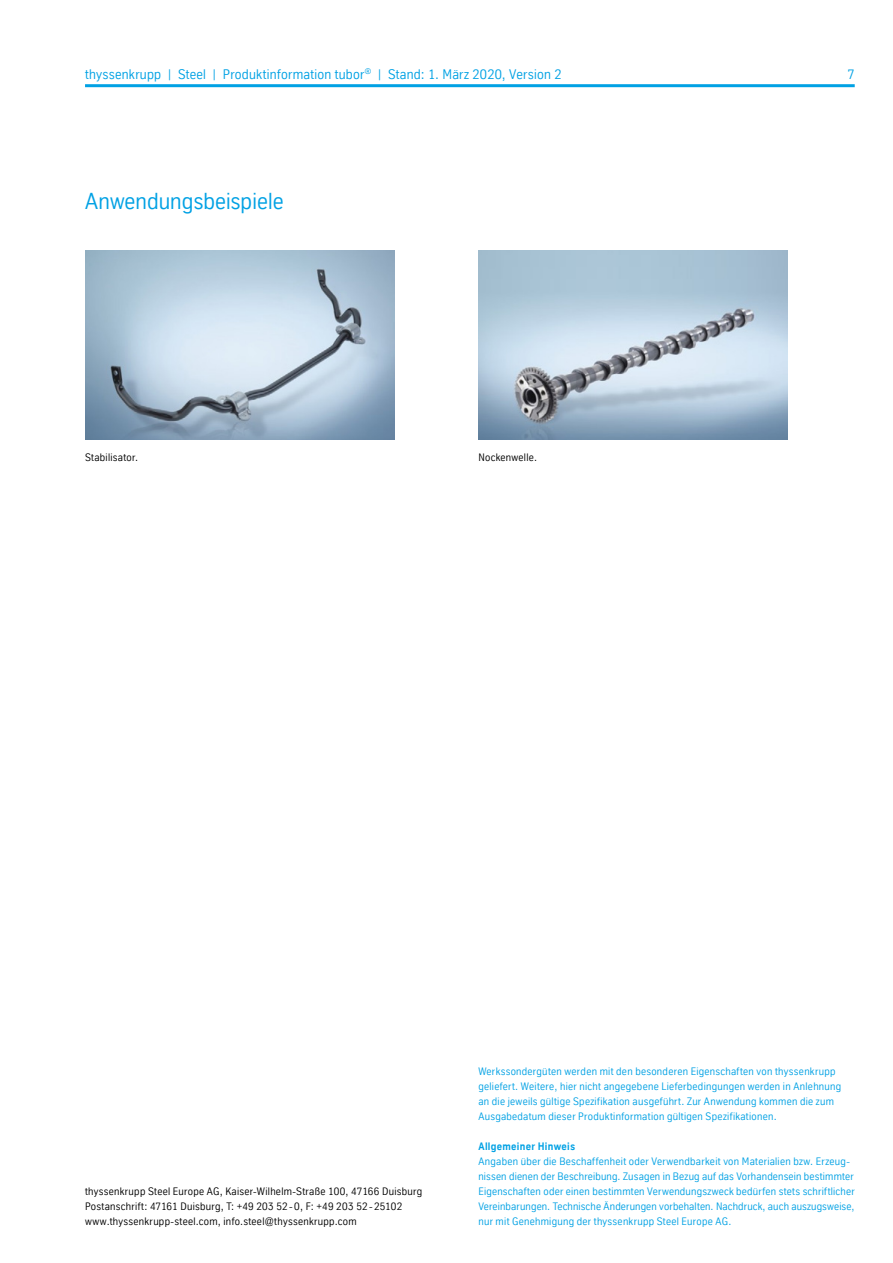
<style>
.page{position:relative;width:893px;height:1263px;background:#fff}
.page>*{position:absolute;margin:0;border:0;box-sizing:border-box;transform-origin:0 0}
.t1{font:22.5px "TK Type";color:#00a1e4}
.t2{font:13.5px "TK Type";letter-spacing:.015em;color:#00a1e4}
.t3{font:10.5px/15px "TK Type";letter-spacing:.025em;color:#00a1e4}
.t4{font:10.5px/15px "TK Type";letter-spacing:.025em;color:#000}
.t5{font:700 10.5px "TK Type";letter-spacing:.025em;color:#00a1e4}
</style>
<div class="page">
<img style="left:478px;top:251px;width:309px;height:189px">
<img style="left:85px;top:251px;width:309px;height:189px">
<hr style="left:85px;top:84px;width:770px;height:3px;background:#00a1e4">
<p class="t2" style="left:85px;top:66px;width:478px">thyssenkrupp | Steel | Produktinformation tubor<sup>®</sup> | Stand: 1. März 2020, Version 2</p>
<p class="t2" style="left:847px;top:66px;width:9px">7</p>
<h1 class="t1" style="left:85px;top:188px;width:200px">Anwendungsbeispiele</h1>
<p class="t4" style="left:85px;top:450px;width:54px">Stabilisator.</p>
<p class="t4" style="left:478px;top:450px;width:60px">Nockenwelle.</p>
<p class="t4" style="left:85px;top:1183px;width:339px">thyssenkrupp Steel Europe AG, Kaiser-Wilhelm-Straße 100, 47166 Duisburg<br>Postanschrift: 47161 Duisburg, T: +49 203 52-0, F: +49 203 52-25102 www.thyssenkrupp-steel.com, info.steel@thyssenkrupp.com</p>
<p class="t3" style="left:478px;top:1063px;width:364px">Werkssondergüten werden mit den besonderen Eigenschaften von thyssenkrupp geliefert. Weitere, hier nicht angegebene Lieferbedingungen werden in Anlehnung an die jeweils gültige Spezifikation ausgeführt. Zur Anwendung kommen die zum Ausgabedatum dieser Produktinformation gültigen Spezifikationen.</p>
<p class="t5" style="left:478px;top:1140px;width:98px">Allgemeiner Hinweis</p>
<p class="t3" style="left:478px;top:1154px;width:378px">Angaben über die Beschaffenheit oder Verwendbarkeit von Materialien bzw. Erzeug&shy;nissen dienen der Beschreibung. Zusagen in Bezug auf das Vorhandensein bestimmter Eigenschaften oder einen bestimmten Verwendungszweck bedürfen stets schriftlicher Vereinbarungen. Technische Änderungen vorbehalten. Nachdruck, auch auszugsweise, nur mit Genehmigung der thyssenkrupp Steel Europe AG.</p>
</div>
